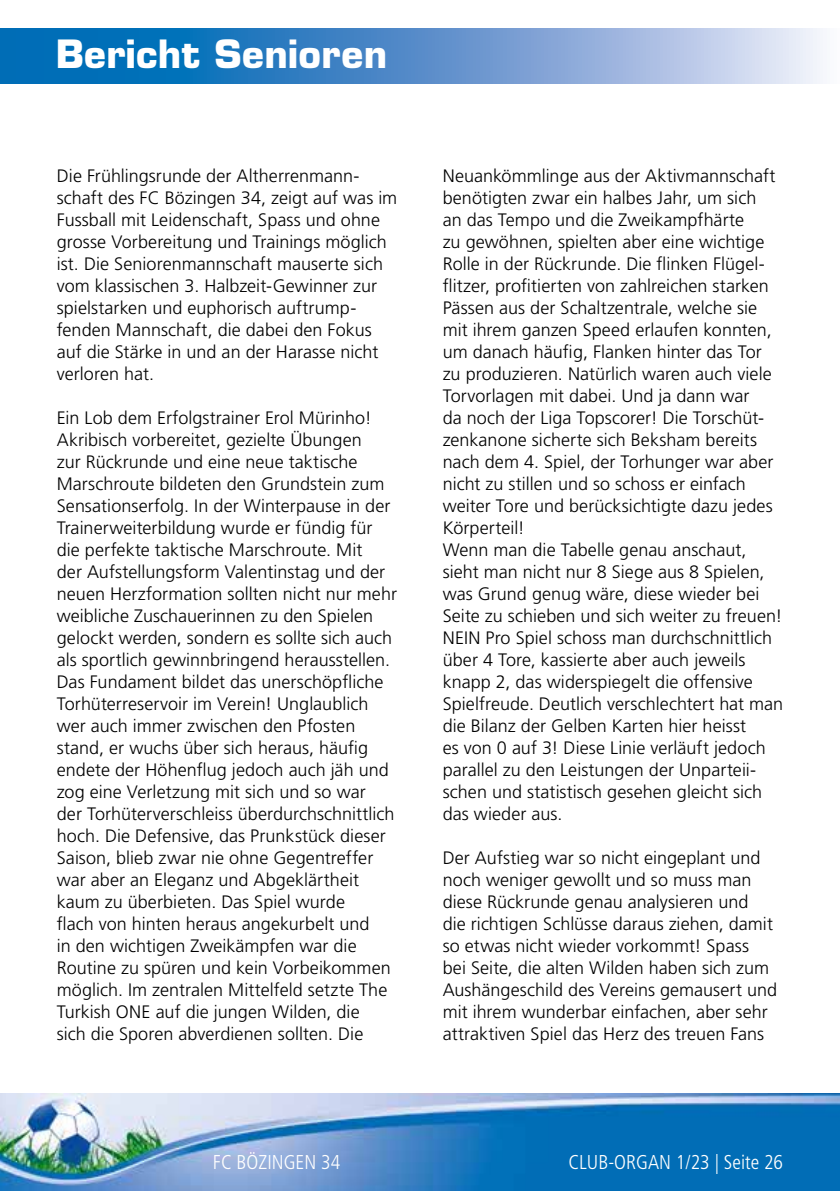
<style>
.page{position:relative;width:840px;height:1191px;background:#fff}
.page>*{position:absolute;margin:0;border:0;box-sizing:border-box;transform-origin:0 0}
.t1{font:700 38px "Eurostile LT Std";letter-spacing:.01em;color:#fff}
.t2{font:300 condensed 20px "Frutiger LT Std";color:#fff}
.t3{font:300 18px/22px "Frutiger LT Std";letter-spacing:.005em;color:#000}
</style>
<div class="page">
<img style="left:0;top:1093px;width:839px;height:98px">
<svg style="left:0;top:28px;width:823px;height:56px;background:#5d97ce"></svg>
<h1 class="t1" style="left:56px;top:31px;width:333px">Bericht Senioren</h1>
<p class="t3" style="left:57px;top:165px;width:342px">Die Frühlingsrunde der Altherrenmann&shy;schaft des FC Bözingen 34, zeigt auf was im Fussball mit Leidenschaft, Spass und ohne grosse Vorbereitung und Trainings möglich ist. Die Seniorenmannschaft mauserte sich vom klassischen 3. Halbzeit-Gewinner zur spielstarken und euphorisch auftrump&shy;fenden Mannschaft, die dabei den Fokus auf die Stärke in und an der Harasse nicht verloren hat.</p>
<p class="t3" style="left:57px;top:407px;width:341px">Ein Lob dem Erfolgstrainer Erol Mürinho!<br>Akribisch vorbereitet, gezielte Übungen<br>zur Rückrunde und eine neue taktische Marschroute bildeten den Grundstein zum Sensationserfolg. In der Winterpause in der Trainerweiterbildung wurde er fündig für die perfekte taktische Marschroute. Mit<br>der Aufstellungsform Valentinstag und der neuen Herzformation sollten nicht nur mehr weibliche Zuschauerinnen zu den Spielen gelockt werden, sondern es sollte sich auch als sportlich gewinnbringend herausstellen.<br>Das Fundament bildet das unerschöpfliche Torhüterreservoir im Verein! Unglaublich wer auch immer zwischen den Pfosten stand, er wuchs über sich heraus, häufig endete der Höhenflug jedoch auch jäh und zog eine Verletzung mit sich und so war<br>der Torhüterverschleiss überdurchschnittlich hoch. Die Defensive, das Prunkstück dieser Saison, blieb zwar nie ohne Gegentreffer war aber an Eleganz und Abgeklärtheit kaum zu überbieten. Das Spiel wurde<br>flach von hinten heraus angekurbelt und<br>in den wichtigen Zweikämpfen war die Routine zu spüren und kein Vorbeikommen möglich. Im zentralen Mittelfeld setzte The Turkish ONE auf die jungen Wilden, die<br>sich die Sporen abverdienen sollten. Die</p>
<p class="t3" style="left:442px;top:165px;width:342px">Neuankömmlinge aus der Aktivmannschaft benötigten zwar ein halbes Jahr, um sich<br>an das Tempo und die Zweikampfhärte<br>zu gewöhnen, spielten aber eine wichtige Rolle in der Rückrunde. Die flinken Flügel&shy;flitzer, profitierten von zahlreichen starken Pässen aus der Schaltzentrale, welche sie mit ihrem ganzen Speed erlaufen konnten, um danach häufig, Flanken hinter das Tor zu produzieren. Natürlich waren auch viele Torvorlagen mit dabei. Und ja dann war<br>da noch der Liga Topscorer! Die Torschüt&shy;zenkanone sicherte sich Beksham bereits nach dem 4. Spiel, der Torhunger war aber nicht zu stillen und so schoss er einfach weiter Tore und berücksichtigte dazu jedes Körperteil!<br>Wenn man die Tabelle genau anschaut, sieht man nicht nur 8 Siege aus 8 Spielen, was Grund genug wäre, diese wieder bei Seite zu schieben und sich weiter zu freuen!<br>NEIN Pro Spiel schoss man durchschnittlich über 4 Tore, kassierte aber auch jeweils knapp 2, das widerspiegelt die offensive Spielfreude. Deutlich verschlechtert hat man die Bilanz der Gelben Karten hier heisst<br>es von 0 auf 3! Diese Linie verläuft jedoch parallel zu den Leistungen der Unparteii&shy;schen und statistisch gesehen gleicht sich das wieder aus.</p>
<p class="t3" style="left:442px;top:847px;width:336px">Der Aufstieg war so nicht eingeplant und noch weniger gewollt und so muss man diese Rückrunde genau analysieren und<br>die richtigen Schlüsse daraus ziehen, damit so etwas nicht wieder vorkommt! Spass<br>bei Seite, die alten Wilden haben sich zum Aushängeschild des Vereins gemausert und mit ihrem wunderbar einfachen, aber sehr attraktiven Spiel das Herz des treuen Fans</p>
<p class="t2" style="left:213px;top:1150px;width:129px">FC BÖZINGEN 34</p>
<p class="t2" style="left:568px;top:1150px;width:216px">CLUB-ORGAN 1/23 | Seite 26</p>
</div>
